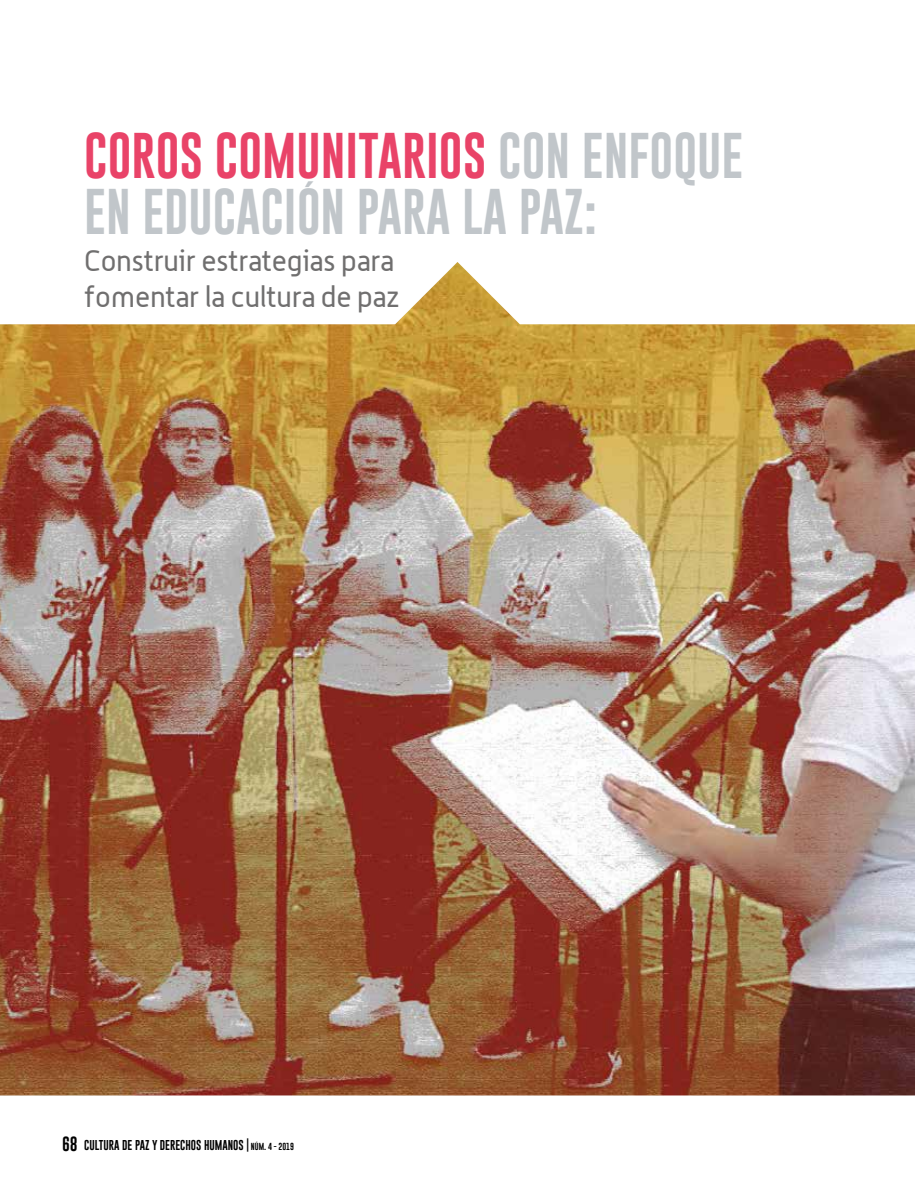
<style>
.page{position:relative;width:915px;height:1191px;background:#fff}
.page>*{position:absolute;margin:0;border:0;box-sizing:border-box;transform-origin:0 0}
.t1{font:47.1px/56.6px "Gobold";color:#c1c6ca}
.t2{font:28.95px/36.3px "Alwyn";letter-spacing:-.01em;color:#706f6f}
.t3{font:10.5px "Gobold";color:#000}
.s1{color:#e94368}
.s2{font-size:15px}
.s3{font-size:7.5px}
</style>
<div class="page">
<img style="left:0;top:262px;width:914px;height:833px">
<p class="t1" style="left:84px;top:127px;width:660px"><span class="s1">COROS COMUNITARIOS</span> CON ENFOQUE<br>EN EDUCACIÓN PARA LA PAZ:</p>
<p class="t2" style="left:84px;top:242px;width:317px">Construir estrategias para fomentar la cultura de paz</p>
<p class="t3" style="left:62px;top:1137px;width:233px"><span class="s2">68</span> CULTURA DE PAZ Y DERECHOS HUMANOS | <span class="s3">NÚM. 4 - 2019</span></p>
</div>
